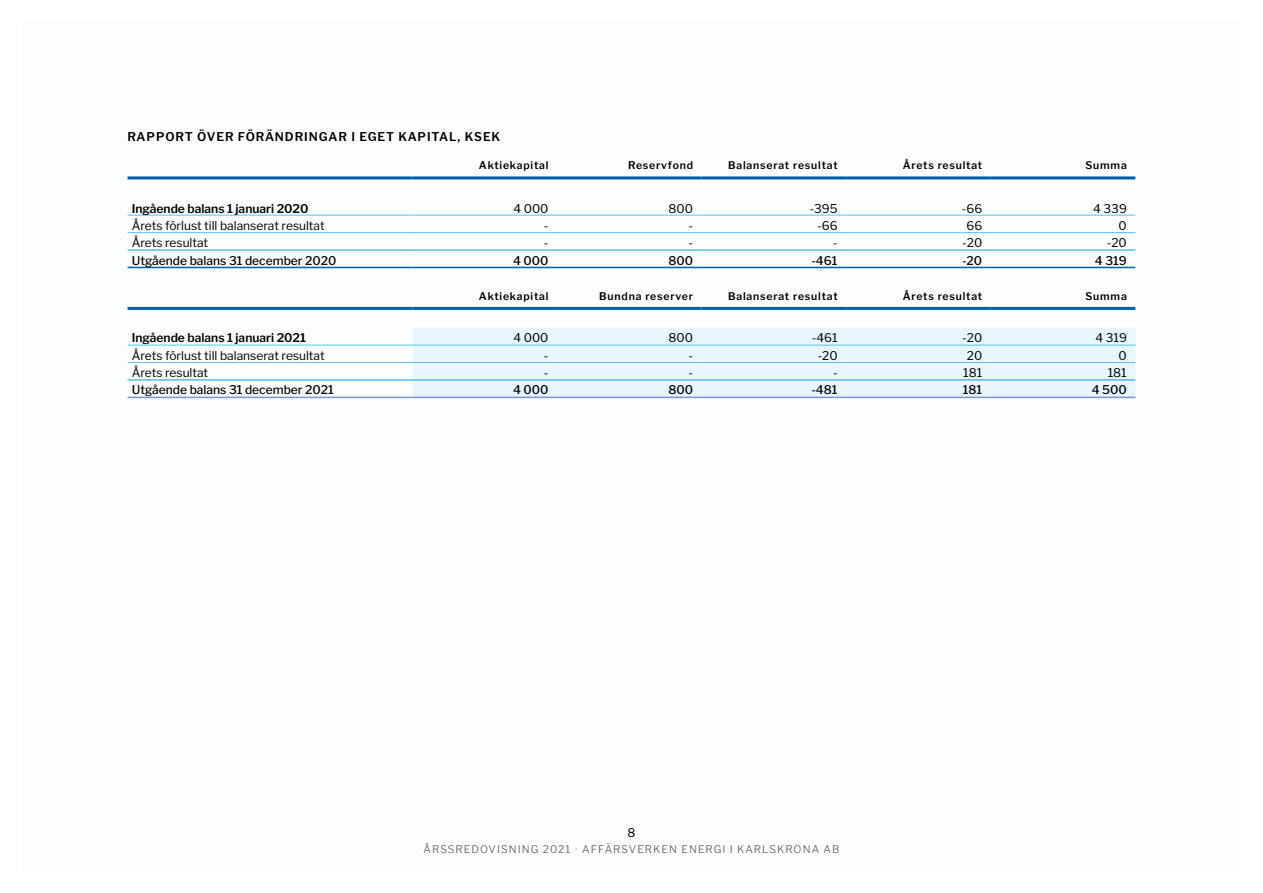
<style>
.page{position:relative;width:1263px;height:893px;background:#fff}
.page>*{position:absolute;margin:0;border:0;box-sizing:border-box;transform-origin:0 0}
.t1{font:100 12px "Wmrjhv Libre Franklin";color:#000}
.t2{font:100 12px "Gmbhwt Libre Franklin";color:#000}
.t3{font:100 12px "Ktblbn Libre Franklin";color:#000}
.t4{font:100 12px "Ktblbn Libre Franklin";letter-spacing:.075em;color:#000}
.t5{font:100 10.5px "Ktblbn Libre Franklin";letter-spacing:.075em;color:#000}
.t6{font:100 10.5px "Ltqtrc Libre Franklin";letter-spacing:.1em;color:#575756}
.s1{color:#bdc4c9}
</style>
<div class="page">
<div style="left:21px;top:21px;width:1221px;height:851px;background:#fbfdfe"></div>
<hr style="left:128px;top:215px;width:284px;height:1px;background:#5dc3f0">
<hr style="left:412px;top:215px;width:145px;height:1px;background:#5dc3f0">
<hr style="left:557px;top:215px;width:145px;height:1px;background:#5dc3f0">
<hr style="left:702px;top:215px;width:144px;height:1px;background:#5dc3f0">
<hr style="left:846px;top:215px;width:145px;height:1px;background:#5dc3f0">
<hr style="left:991px;top:215px;width:144px;height:1px;background:#5dc3f0">
<hr style="left:128px;top:232px;width:284px;height:1px;background:#5dc3f0">
<hr style="left:412px;top:232px;width:145px;height:1px;background:#5dc3f0">
<hr style="left:557px;top:232px;width:145px;height:1px;background:#5dc3f0">
<hr style="left:702px;top:232px;width:144px;height:1px;background:#5dc3f0">
<hr style="left:846px;top:232px;width:145px;height:1px;background:#5dc3f0">
<hr style="left:991px;top:232px;width:144px;height:1px;background:#5dc3f0">
<hr style="left:128px;top:250px;width:284px;height:1px;background:#009be0">
<hr style="left:412px;top:250px;width:145px;height:1px;background:#009be0">
<hr style="left:557px;top:250px;width:145px;height:1px;background:#009be0">
<hr style="left:702px;top:250px;width:144px;height:1px;background:#009be0">
<hr style="left:846px;top:250px;width:145px;height:1px;background:#009be0">
<hr style="left:991px;top:250px;width:144px;height:1px;background:#009be0">
<hr style="left:128px;top:176px;width:284px;height:3px;background:#005eaa">
<hr style="left:412px;top:176px;width:145px;height:3px;background:#005eaa">
<hr style="left:557px;top:176px;width:145px;height:3px;background:#005eaa">
<hr style="left:702px;top:176px;width:144px;height:3px;background:#005eaa">
<hr style="left:846px;top:176px;width:145px;height:3px;background:#005eaa">
<hr style="left:991px;top:176px;width:144px;height:3px;background:#005eaa">
<hr style="left:128px;top:267px;width:284px;height:1px;background:#005eaa">
<hr style="left:412px;top:267px;width:145px;height:1px;background:#005eaa">
<hr style="left:557px;top:267px;width:145px;height:1px;background:#005eaa">
<hr style="left:702px;top:267px;width:144px;height:1px;background:#005eaa">
<hr style="left:846px;top:267px;width:145px;height:1px;background:#005eaa">
<hr style="left:991px;top:267px;width:144px;height:1px;background:#005eaa">
<div style="left:412px;top:328px;width:723px;height:69px;background:#eaf6fe"></div>
<hr style="left:128px;top:345px;width:284px;height:1px;background:#5dc3f0">
<hr style="left:412px;top:345px;width:145px;height:1px;background:#5dc3f0">
<hr style="left:557px;top:345px;width:145px;height:1px;background:#5dc3f0">
<hr style="left:702px;top:345px;width:144px;height:1px;background:#5dc3f0">
<hr style="left:846px;top:345px;width:145px;height:1px;background:#5dc3f0">
<hr style="left:991px;top:345px;width:144px;height:1px;background:#5dc3f0">
<hr style="left:128px;top:362px;width:284px;height:1px;background:#5dc3f0">
<hr style="left:412px;top:362px;width:145px;height:1px;background:#5dc3f0">
<hr style="left:557px;top:362px;width:145px;height:1px;background:#5dc3f0">
<hr style="left:702px;top:362px;width:144px;height:1px;background:#5dc3f0">
<hr style="left:846px;top:362px;width:145px;height:1px;background:#5dc3f0">
<hr style="left:991px;top:362px;width:144px;height:1px;background:#5dc3f0">
<hr style="left:128px;top:380px;width:284px;height:1px;background:#009be0">
<hr style="left:412px;top:380px;width:145px;height:1px;background:#009be0">
<hr style="left:557px;top:380px;width:145px;height:1px;background:#009be0">
<hr style="left:702px;top:380px;width:144px;height:1px;background:#009be0">
<hr style="left:846px;top:380px;width:145px;height:1px;background:#009be0">
<hr style="left:991px;top:380px;width:144px;height:1px;background:#009be0">
<hr style="left:128px;top:307px;width:284px;height:3px;background:#005eaa">
<hr style="left:412px;top:307px;width:145px;height:3px;background:#005eaa">
<hr style="left:557px;top:307px;width:145px;height:3px;background:#005eaa">
<hr style="left:702px;top:307px;width:144px;height:3px;background:#005eaa">
<hr style="left:846px;top:307px;width:145px;height:3px;background:#005eaa">
<hr style="left:991px;top:307px;width:144px;height:3px;background:#005eaa">
<hr style="left:128px;top:397px;width:284px;height:1px;background:#7b97ce">
<hr style="left:412px;top:397px;width:145px;height:1px;background:#7b97ce">
<hr style="left:557px;top:397px;width:145px;height:1px;background:#7b97ce">
<hr style="left:702px;top:397px;width:144px;height:1px;background:#7b97ce">
<hr style="left:846px;top:397px;width:145px;height:1px;background:#7b97ce">
<hr style="left:991px;top:397px;width:144px;height:1px;background:#7b97ce">
<p class="t4" style="left:128px;top:128px;width:374px">RAPPORT ÖVER FÖRÄNDRINGAR I EGET KAPITAL, KSEK</p>
<p class="t5" style="left:479px;top:157px;width:71px">Aktiekapital</p>
<p class="t5" style="left:628px;top:157px;width:67px">Reservfond</p>
<p class="t5" style="left:728px;top:157px;width:111px">Balanserat resultat</p>
<p class="t5" style="left:903px;top:157px;width:81px">Årets resultat</p>
<p class="t5" style="left:1085px;top:157px;width:43px">Summa</p>
<p class="t3" style="left:132px;top:199px;width:178px">Ingående balans 1 januari 2020</p>
<p class="t1" style="left:513px;top:199px;width:37px">4 000</p>
<p class="t1" style="left:669px;top:199px;width:26px">800</p>
<p class="t1" style="left:810px;top:199px;width:30px">-395</p>
<p class="t1" style="left:962px;top:199px;width:22px">-66</p>
<p class="t1" style="left:1093px;top:199px;width:35px">4 339</p>
<p class="t1" style="left:132px;top:216px;width:194px">Årets förlust till balanserat resultat</p>
<p class="t1" style="left:544px;top:216px;width:6px">-</p>
<p class="t1" style="left:688px;top:216px;width:6px">-</p>
<p class="t1" style="left:817px;top:216px;width:22px">-66</p>
<p class="t1" style="left:966px;top:216px;width:17px">66</p>
<p class="t1" style="left:1118px;top:216px;width:10px">0</p>
<p class="t1" style="left:132px;top:233px;width:78px">Årets resultat</p>
<p class="t1" style="left:544px;top:233px;width:6px">-</p>
<p class="t1" style="left:688px;top:233px;width:6px">-</p>
<p class="t1" style="left:833px;top:233px;width:6px">-</p>
<p class="t1" style="left:962px;top:233px;width:22px">-20</p>
<p class="t1" style="left:1107px;top:233px;width:22px">-20</p>
<p class="t2" style="left:132px;top:251px;width:206px">Utgående balans 31 december 2020</p>
<p class="t2" style="left:513px;top:251px;width:37px">4 000</p>
<p class="t2" style="left:668px;top:251px;width:26px">800</p>
<p class="t2" style="left:811px;top:251px;width:28px">-461</p>
<p class="t2" style="left:962px;top:251px;width:22px">-20</p>
<p class="t2" style="left:1095px;top:251px;width:34px">4 319</p>
<p class="t5" style="left:479px;top:288px;width:71px">Aktiekapital</p>
<p class="t5" style="left:599px;top:288px;width:95px">Bundna reserver</p>
<p class="t5" style="left:728px;top:288px;width:111px">Balanserat resultat</p>
<p class="t5" style="left:903px;top:288px;width:81px">Årets resultat</p>
<p class="t5" style="left:1085px;top:288px;width:43px">Summa</p>
<p class="t3" style="left:132px;top:328px;width:176px">Ingående balans 1 januari 2021</p>
<p class="t1" style="left:513px;top:328px;width:37px">4 000</p>
<p class="t1" style="left:669px;top:328px;width:26px">800</p>
<p class="t1" style="left:812px;top:328px;width:27px">-461</p>
<p class="t1" style="left:962px;top:328px;width:22px">-20</p>
<p class="t1" style="left:1095px;top:328px;width:33px">4 319</p>
<p class="t1" style="left:132px;top:346px;width:194px">Årets förlust till balanserat resultat</p>
<p class="t1" style="left:544px;top:346px;width:6px">-</p>
<p class="t1" style="left:688px;top:346px;width:6px">-</p>
<p class="t1" style="left:818px;top:346px;width:22px">-20</p>
<p class="t1" style="left:967px;top:346px;width:17px">20</p>
<p class="t1" style="left:1118px;top:346px;width:10px">0</p>
<p class="t1" style="left:132px;top:363px;width:78px">Årets resultat</p>
<p class="t1" style="left:544px;top:363px;width:6px">-</p>
<p class="t1" style="left:688px;top:363px;width:6px">-</p>
<p class="t1" style="left:833px;top:363px;width:6px">-</p>
<p class="t1" style="left:963px;top:363px;width:21px">181</p>
<p class="t1" style="left:1108px;top:363px;width:21px">181</p>
<p class="t2" style="left:132px;top:381px;width:204px">Utgående balans 31 december 2021</p>
<p class="t2" style="left:513px;top:381px;width:37px">4 000</p>
<p class="t2" style="left:668px;top:381px;width:26px">800</p>
<p class="t2" style="left:811px;top:381px;width:28px">-481</p>
<p class="t2" style="left:963px;top:381px;width:21px">181</p>
<p class="t2" style="left:1092px;top:381px;width:37px">4 500</p>
<p class="t1" style="left:627px;top:823px;width:10px">8</p>
<p class="t6" style="left:423px;top:841px;width:417px">ÅRSSREDOVISNING 2021 <span class="s1">•</span> AFFÄRSVERKEN ENERGI I KARLSKRONA AB</p>
</div>
